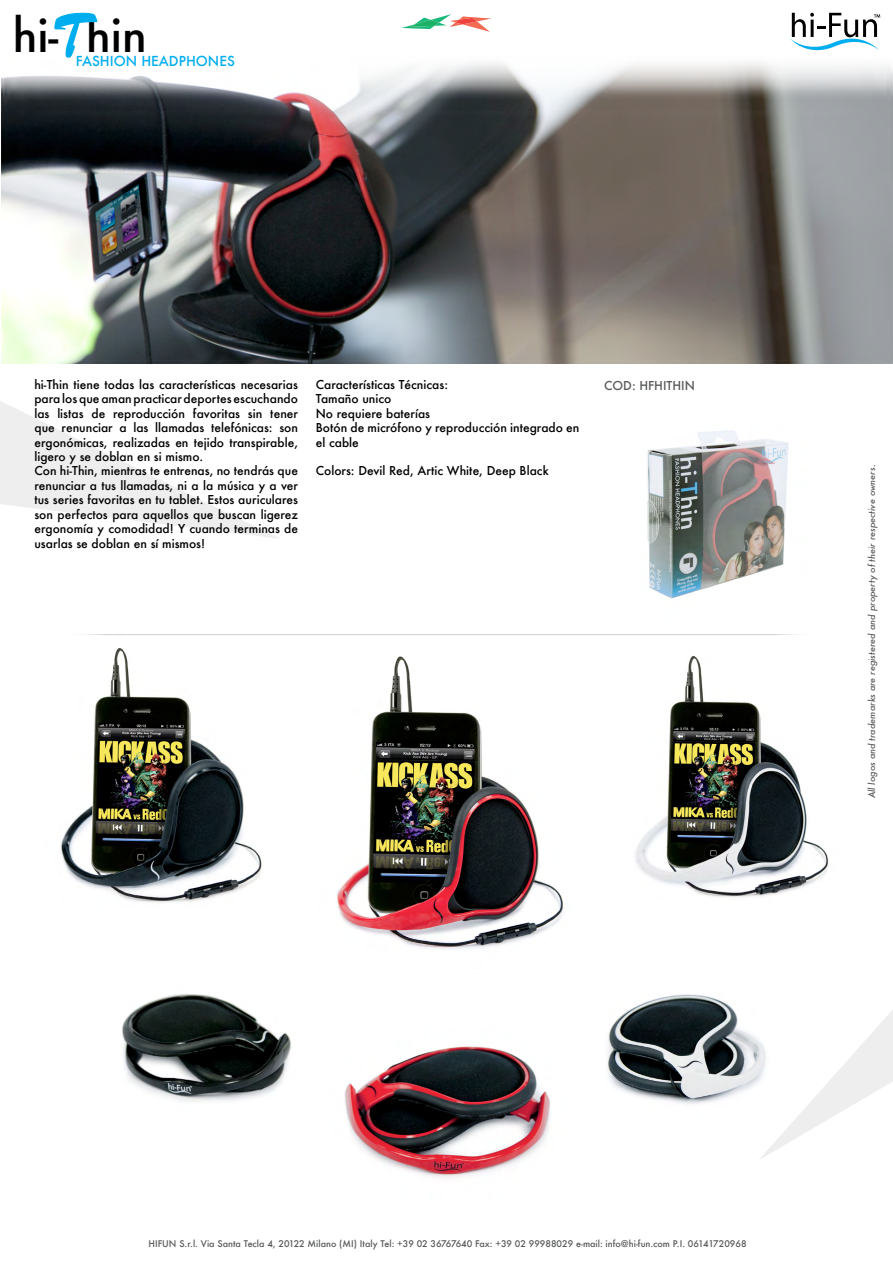
<style>
.page{position:relative;width:893px;height:1263px;background:#fff}
.page>*{position:absolute;margin:0;border:0;box-sizing:border-box;transform-origin:0 0}
.t1{font:500 45px "Futura";color:#000}
.t2{font:500 13.5px "Futura";color:#00aeef}
.t3{font:500 12px/14.4px "Futura";color:#000}
.t4{font:500 12px "Futura";color:#58595b}
.t5{font:500 9px "Futura";color:#58595b}
.t6{font:italic 500 9px "Futura";color:#58595b}
</style>
<div class="page">
<img style="left:1px;top:63px;width:892px;height:301px">
<img style="left:647px;top:430px;width:142px;height:169px">
<img style="left:61px;top:648px;width:201px;height:255px">
<img style="left:337px;top:656px;width:226px;height:293px">
<img style="left:635px;top:655px;width:194px;height:242px">
<img style="left:122px;top:994px;width:169px;height:107px">
<img style="left:344px;top:1046px;width:206px;height:132px">
<img style="left:607px;top:994px;width:151px;height:110px">
<svg style="left:402px;top:14px;width:89px;height:18px"></svg>
<svg style="left:790px;top:13px;width:90px;height:38px"></svg>
<svg style="left:54px;top:13px;width:43px;height:45px"></svg>
<svg style="left:0;top:401px;width:277px;height:137px"></svg>
<svg style="left:758px;top:1010px;width:135px;height:149px"></svg>
<hr style="left:64px;top:634px;width:752px;height:1px;background:#939598">
<h1 class="t1" style="left:13px;top:4px;width:135px">hi- hin</h1>
<p class="t2" style="left:76px;top:51px;width:161px">FASHION HEADPHONES</p>
<p class="t3" style="left:34px;top:377px;width:265px">hi-Thin tiene todas las características necesarias para los que aman practicar deportes escuchando las listas de reproducción favoritas sin tener que renunciar a las llamadas telefónicas: son ergonómicas, realizadas en tejido transpirable, ligero y se doblan en si mismo.<br>Con hi-Thin, mientras te entrenas, no tendrás que renunciar a tus llamadas, ni a la música y a ver tus series favoritas en tu tablet. Estos auriculares son perfectos para aquellos que buscan ligerez ergonomía y comodidad! Y cuando terminas de usarlas se doblan en sí mismos!</p>
<p class="t3" style="left:316px;top:377px;width:134px">Características Técnicas:</p>
<p class="t4" style="left:604px;top:378px;width:92px">COD: HFHITHIN</p>
<p class="t3" style="left:316px;top:392px;width:265px">Tamaño unico<br>No requiere baterías<br>Botón de micrófono y reproducción integrado en el cable</p>
<p class="t3" style="left:316px;top:464px;width:235px">Colors: Devil Red, Artic White, Deep Black</p>
<p class="t6" style="left:866px;top:798px;width:335px;rotate:-90deg">All logos and trademarks are registered and property of their respective owners.</p>
<p class="t5" style="left:148px;top:1237px;width:600px">HIFUN S.r.l. Via Santa Tecla 4, 20122 Milano (MI) Italy Tel: +39 02 36767640 Fax: +39 02 99988029 e-mail: info@hi-fun.com P.I. 06141720968</p>
</div>
